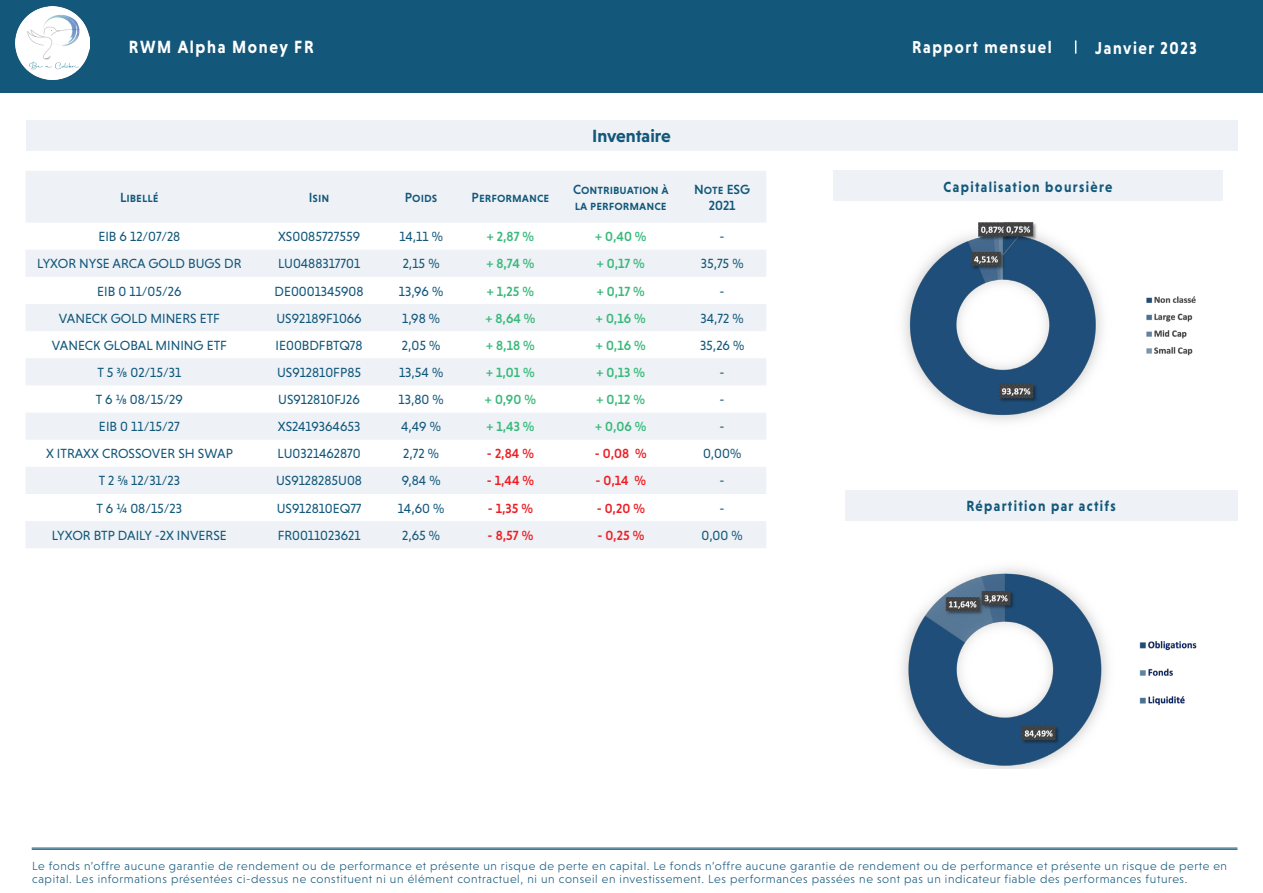
<style>
.page{position:relative;width:1263px;height:893px;background:#fff}
.page>*{position:absolute;margin:0;border:0;box-sizing:border-box;transform-origin:0 0}
.t1{font:700 18px "Niveau Grotesk";letter-spacing:.1em;color:#fff;scale:.9 1}
.t2{font:700 18px "Niveau Grotesk";letter-spacing:-.005em;color:#13587b}
.t3{font:700 17.55px "Niveau Grotesk";letter-spacing:.1em;color:#fff;scale:.9 1}
.t4{font:700 15px "Niveau Grotesk";letter-spacing:.1em;color:#13587b;scale:.9 1}
.t5{font:13.5px "Niveau Grotesk";color:#13587b}
.t6{font:500 13.5px "Niveau Grotesk";color:#39b97a}
.t7{font:13.5px/16.2px "Niveau Grotesk Medium Small Caps";color:#13587b}
.t8{font:500 13.5px "Niveau Grotesk";color:#ee1d23}
.t9{font:300 12px/13.5px "Niveau Grotesk";letter-spacing:.05em;color:#13587b}
</style>
<div class="page">
<div style="left:0;top:0;width:1263px;height:92px;background:#13587b"></div>
<svg style="left:1075px;top:40px;width:1px;height:14px"></svg>
<img style="left:16px;top:6px;width:73px;height:73px">
<svg style="left:26px;top:171px;width:740px;height:377px;fill:#eef2f6"></svg>
<div style="left:26px;top:120px;width:1211px;height:30px;background:#eef2f6"></div>
<img style="left:903px;top:222px;width:293px;height:200px">
<div style="left:833px;top:171px;width:390px;height:30px;background:#eef2f6"></div>
<div style="left:845px;top:490px;width:392px;height:30px;background:#eef2f6"></div>
<img style="left:902px;top:568px;width:295px;height:201px">
<hr style="left:32px;top:848px;width:1205px;height:1px;background:#13587b">
<hr style="left:32px;top:849px;width:1205px;height:1px;background:#13587b">
<h1 class="t1" style="left:129px;top:36px;width:207px">RWM Alpha Money FR</h1>
<p class="t3" style="left:912px;top:36px;width:157px">Rapport mensuel</p>
<p class="t3" style="left:1095px;top:38px;width:114px">Janvier 2023</p>
<p class="t2" style="left:592px;top:125px;width:80px">Inventaire</p>
<p class="t7" style="left:120px;top:189px;width:40px">Libellé</p>
<p class="t7" style="left:309px;top:189px;width:22px">Isin</p>
<p class="t7" style="left:405px;top:189px;width:34px">Poids</p>
<p class="t7" style="left:472px;top:189px;width:79px">Performance</p>
<p class="t7" style="left:573px;top:181px;width:97px">Contribuation à la performance</p>
<p class="t7" style="left:694px;top:181px;width:57px;text-align:center">Note ESG<br>2021</p>
<p class="t5" style="left:98px;top:229px;width:84px">EIB 6 12/07/28</p>
<p class="t5" style="left:278px;top:229px;width:83px">XS0085727559</p>
<p class="t5" style="left:399px;top:229px;width:45px">14,11 %</p>
<p class="t6" style="left:487px;top:229px;width:49px">+ 2,87 %</p>
<p class="t6" style="left:595px;top:229px;width:53px">+ 0,40 %</p>
<p class="t5" style="left:720px;top:229px;width:7px">-</p>
<p class="t5" style="left:37px;top:256px;width:206px">LYXOR NYSE ARCA GOLD BUGS DR</p>
<p class="t5" style="left:278px;top:256px;width:84px">LU0488317701</p>
<p class="t5" style="left:403px;top:256px;width:38px">2,15 %</p>
<p class="t6" style="left:486px;top:256px;width:50px">+ 8,74 %</p>
<p class="t6" style="left:597px;top:256px;width:50px">+ 0,17 %</p>
<p class="t5" style="left:701px;top:256px;width:44px">35,75 %</p>
<p class="t5" style="left:97px;top:283px;width:86px">EIB 0 11/05/26</p>
<p class="t5" style="left:275px;top:283px;width:91px">DE0001345908</p>
<p class="t5" style="left:399px;top:283px;width:46px">13,96 %</p>
<p class="t6" style="left:487px;top:283px;width:49px">+ 1,25 %</p>
<p class="t6" style="left:597px;top:283px;width:50px">+ 0,17 %</p>
<p class="t5" style="left:720px;top:283px;width:7px">-</p>
<p class="t5" style="left:59px;top:310px;width:163px">VANECK GOLD MINERS ETF</p>
<p class="t5" style="left:276px;top:310px;width:87px">US92189F1066</p>
<p class="t5" style="left:402px;top:310px;width:39px">1,98 %</p>
<p class="t6" style="left:485px;top:310px;width:52px">+ 8,64 %</p>
<p class="t6" style="left:596px;top:310px;width:51px">+ 0,16 %</p>
<p class="t5" style="left:701px;top:310px;width:45px">34,72 %</p>
<p class="t5" style="left:52px;top:338px;width:177px">VANECK GLOBAL MINING ETF</p>
<p class="t5" style="left:276px;top:338px;width:89px">IE00BDFBTQ78</p>
<p class="t5" style="left:402px;top:338px;width:40px">2,05 %</p>
<p class="t6" style="left:486px;top:337px;width:50px">+ 8,18 %</p>
<p class="t6" style="left:596px;top:337px;width:51px">+ 0,16 %</p>
<p class="t5" style="left:700px;top:338px;width:46px">35,26 %</p>
<p class="t5" style="left:97px;top:365px;width:85px">T 5 ⅜ 02/15/31</p>
<p class="t5" style="left:277px;top:365px;width:85px">US912810FP85</p>
<p class="t5" style="left:399px;top:365px;width:46px">13,54 %</p>
<p class="t6" style="left:486px;top:365px;width:50px">+ 1,01 %</p>
<p class="t6" style="left:596px;top:365px;width:50px">+ 0,13 %</p>
<p class="t5" style="left:720px;top:365px;width:7px">-</p>
<p class="t5" style="left:96px;top:392px;width:88px">T 6 ⅛ 08/15/29</p>
<p class="t5" style="left:278px;top:392px;width:83px">US912810FJ26</p>
<p class="t5" style="left:399px;top:392px;width:47px">13,80 %</p>
<p class="t6" style="left:485px;top:392px;width:52px">+ 0,90 %</p>
<p class="t6" style="left:596px;top:392px;width:50px">+ 0,12 %</p>
<p class="t5" style="left:720px;top:392px;width:7px">-</p>
<p class="t5" style="left:99px;top:419px;width:82px">EIB 0 11/15/27</p>
<p class="t5" style="left:278px;top:419px;width:84px">XS2419364653</p>
<p class="t5" style="left:401px;top:419px;width:41px">4,49 %</p>
<p class="t6" style="left:486px;top:419px;width:50px">+ 1,43 %</p>
<p class="t6" style="left:595px;top:419px;width:53px">+ 0,06 %</p>
<p class="t5" style="left:720px;top:419px;width:7px">-</p>
<p class="t5" style="left:46px;top:446px;width:188px">X ITRAXX CROSSOVER SH SWAP</p>
<p class="t5" style="left:278px;top:446px;width:85px">LU0321462870</p>
<p class="t5" style="left:403px;top:446px;width:37px">2,72 %</p>
<p class="t8" style="left:487px;top:446px;width:49px">- 2,84 %</p>
<p class="t8" style="left:595px;top:446px;width:54px">- 0,08 %</p>
<p class="t5" style="left:703px;top:446px;width:40px">0,00%</p>
<p class="t5" style="left:99px;top:473px;width:83px">T 2 ⅝ 12/31/23</p>
<p class="t5" style="left:276px;top:473px;width:87px">US9128285U08</p>
<p class="t5" style="left:402px;top:473px;width:40px">9,84 %</p>
<p class="t8" style="left:487px;top:473px;width:49px">- 1,44 %</p>
<p class="t8" style="left:595px;top:473px;width:52px">- 0,14 %</p>
<p class="t5" style="left:720px;top:473px;width:7px">-</p>
<p class="t5" style="left:97px;top:500px;width:87px">T 6 ¼ 08/15/23</p>
<p class="t5" style="left:277px;top:500px;width:86px">US912810EQ77</p>
<p class="t5" style="left:398px;top:500px;width:48px">14,60 %</p>
<p class="t8" style="left:488px;top:500px;width:47px">- 1,35 %</p>
<p class="t8" style="left:597px;top:500px;width:50px">- 0,20 %</p>
<p class="t5" style="left:720px;top:500px;width:7px">-</p>
<p class="t5" style="left:52px;top:527px;width:177px">LYXOR BTP DAILY -2X INVERSE</p>
<p class="t5" style="left:278px;top:527px;width:84px">FR0011023621</p>
<p class="t5" style="left:402px;top:527px;width:40px">2,65 %</p>
<p class="t8" style="left:488px;top:527px;width:47px">- 8,57 %</p>
<p class="t8" style="left:597px;top:527px;width:48px">- 0,25 %</p>
<p class="t5" style="left:701px;top:527px;width:43px">0,00 %</p>
<p class="t4" style="left:944px;top:178px;width:189px">Capitalisation boursière</p>
<p class="t4" style="left:966px;top:497px;width:168px">Répartition par actifs</p>
<p class="t9" style="left:32px;top:859px;width:1196px">Le fonds n’offre aucune garantie de rendement ou de performance et présente un risque de perte en capital. Le fonds n’offre aucune garantie de rendement ou de performance et présente un risque de perte en capital. Les informations présentées ci-dessus ne constituent ni un élément contractuel, ni un conseil en investissement. Les performances passées ne sont pas un indicateur fiable des performances futures.</p>
</div>
